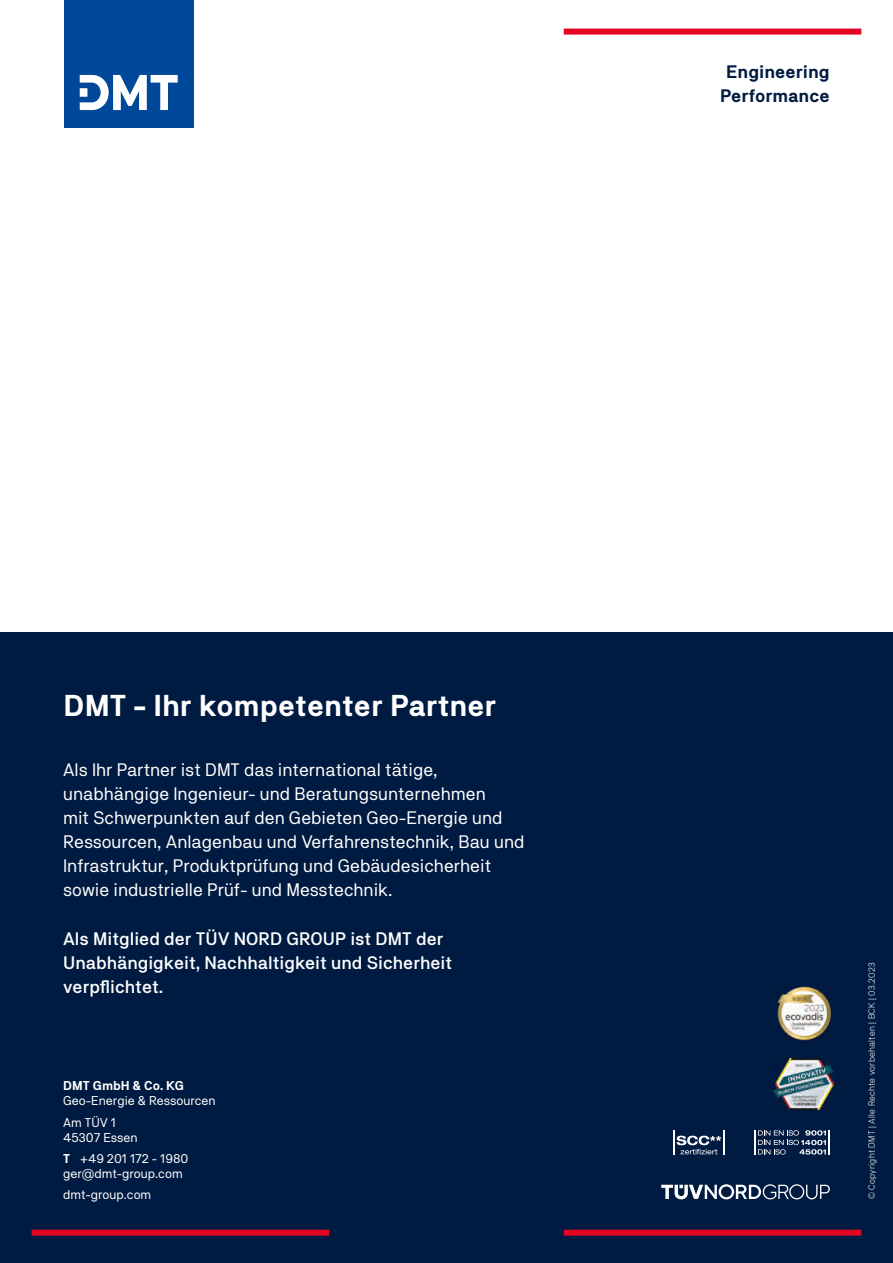
<style>
.page{position:relative;width:893px;height:1263px;background:#fff}
.page>*{position:absolute;margin:0;border:0;box-sizing:border-box;transform-origin:0 0}
.t1{font:700 30px "TNG Pro";color:#fff}
.t2{font:18px/24px "TNG Pro";color:#fff}
.t3{font:500 18px/24px "TNG Pro";color:#fff}
.t4{font:700 18px/24px "TNG Pro";color:#001b41;text-align:center}
.t5{font:12.75px/21.5px "TNG Pro";color:#fff}
.t6{font:700 12.75px "TNG Pro";color:#fff}
.t7{font:300 9px "TNG Pro";letter-spacing:.025em;color:#fff}
.s1{font-weight:700}
</style>
<div class="page">
<div style="left:0;top:1px;width:893px;height:1262px;background:#001b41"></div>
<div style="left:0;top:0;width:893px;height:631px;background:#fff"></div>
<img style="left:777px;top:986px;width:54px;height:54px">
<img style="left:773px;top:1058px;width:61px;height:51px">
<svg style="left:754px;top:1130px;width:76px;height:24px"></svg>
<svg style="left:677px;top:1130px;width:47px;height:24px"></svg>
<hr style="left:673px;top:1130px;width:2px;height:24px;background:#fff">
<div style="left:564px;top:29px;width:297px;height:6px;background:#e40523"></div>
<svg style="left:661px;top:1184px;width:169px;height:15px"></svg>
<div style="left:32px;top:1230px;width:297px;height:6px;background:#e40523"></div>
<div style="left:564px;top:1230px;width:297px;height:6px;background:#e40523"></div>
<div style="left:64px;top:0;width:130px;height:128px;background:#00499a"></div>
<svg style="left:80px;top:75px;width:98px;height:35px"></svg>
<p class="t4" style="left:720px;top:60px;width:111px">Engineering<br>Performance</p>
<h1 class="t1" style="left:63px;top:688px;width:434px">DMT - Ihr kompetenter Partner</h1>
<p class="t2" style="left:63px;top:757px;width:463px">Als Ihr Partner ist DMT das international tätige, unabhängige Ingenieur- und Beratungsunternehmen<br>mit Schwerpunkten auf den Gebieten Geo-Energie und Ressourcen, Anlagenbau und Verfahrenstechnik, Bau und Infrastruktur, Produktprüfung und Gebäudesicherheit sowie industrielle Prüf- und Messtechnik.</p>
<p class="t3" style="left:63px;top:926px;width:390px">Als Mitglied der TÜV NORD GROUP ist DMT der<br>Unabhängigkeit, Nachhaltigkeit und Sicherheit verpflichtet.</p>
<p class="t6" style="left:63px;top:1078px;width:122px">DMT GmbH &amp; Co. KG</p>
<p class="t5" style="left:63px;top:1090px;width:154px">Geo-Energie &amp; Ressourcen<br>Am TÜV 1</p>
<p class="t5" style="left:63px;top:1126px;width:127px">45307 Essen<br><span class="s1">T</span> +49 201 172 - 1980</p>
<p class="t5" style="left:63px;top:1162px;width:121px">ger@dmt-group.com dmt-group.com</p>
<p class="t7" style="left:866px;top:1199px;width:238px;rotate:-90deg">© Copyright DMT | Alle Rechte vorbehalten | BCK | 03.2023</p>
</div>
